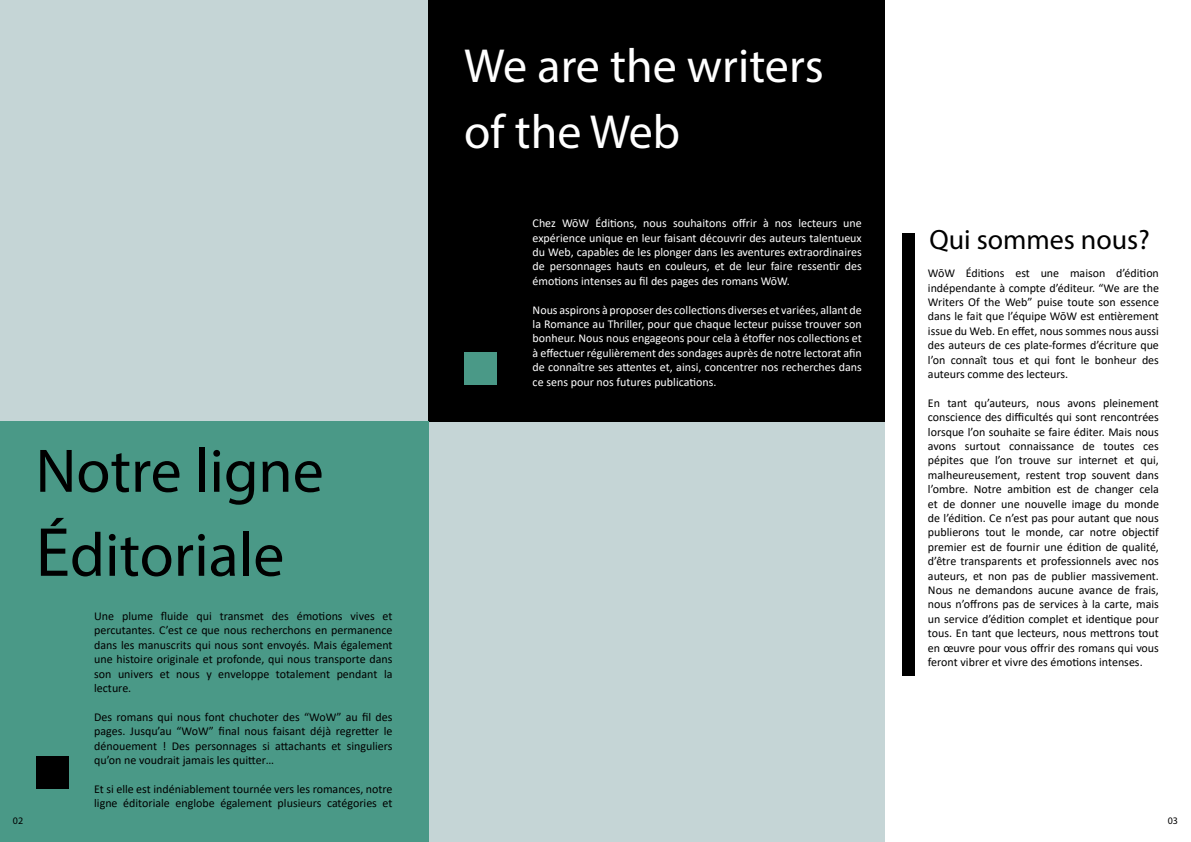
<style>
.page{position:relative;width:1191px;height:842px;background:#fff}
.page>*{position:absolute;margin:0;border:0;box-sizing:border-box;transform-origin:0 0}
.t1{font:62px/84px "Myriad Pro";color:#000}
.t2{font:48px/66px "Myriad Pro";color:#fff}
.t3{font:28px "Myriad Pro";color:#000}
.t4{font:12px/14.4px "Calibri";color:#000;text-align:justify}
.t5{font:12px/14.4px "Calibri";color:#fff;text-align:justify}
.t6{font:10px "Myriad Pro";color:#000}
.s1{font-size:70px}
</style>
<div class="page">
<div style="left:429px;top:421px;width:455px;height:421px;background:#c5d5d6"></div>
<div style="left:0;top:0;width:429px;height:421px;background:#c5d5d6"></div>
<div style="left:429px;top:0;width:455px;height:421px;background:#000"></div>
<div style="left:902px;top:233px;width:13px;height:443px;background:#000"></div>
<div style="left:0;top:421px;width:429px;height:421px;background:#4a9987"></div>
<div style="left:464px;top:352px;width:33px;height:33px;background:#4a9987"></div>
<div style="left:36px;top:756px;width:33px;height:33px;background:#000"></div>
<p class="t6" style="left:13px;top:815px;width:12px">02</p>
<h1 class="t1" style="left:36px;top:431px;width:290px">Notre ligne<br><span class="s1">É</span>ditoriale</h1>
<p class="t4" style="left:94px;top:608px;width:300px">Une plume fluide qui transmet des émotions vives et percutantes. C’est ce que nous recherchons en permanence dans les manuscrits qui nous sont envoyés. Mais également une histoire originale et profonde, qui nous transporte dans son univers et nous y enveloppe totalement pendant la lecture.</p>
<p class="t4" style="left:94px;top:709px;width:300px">Des romans qui nous font chuchoter des “WoW” au fil des pages. Jusqu’au “WoW” final nous faisant déjà regretter le dénouement ! Des personnages si attachants et singuliers qu’on ne voudrait jamais les quitter…</p>
<p class="t4" style="left:94px;top:781px;width:300px">Et si elle est indéniablement tournée vers les romances, notre ligne éditoriale englobe également plusieurs catégories et</p>
<h2 class="t2" style="left:464px;top:34px;width:361px">We are the writers of the Web</h2>
<p class="t5" style="left:532px;top:216px;width:331px">Chez WōW Éditions, nous souhaitons offrir à nos lecteurs une expérience unique en leur faisant découvrir des auteurs talentueux du Web, capables de les plonger dans les aventures extraordinaires de personnages hauts en couleurs, et de leur faire ressentir des émotions intenses au fil des pages des romans WōW.</p>
<p class="t5" style="left:532px;top:302px;width:331px">Nous aspirons à proposer des collections diverses et variées, allant de la Romance au Thriller, pour que chaque lecteur puisse trouver son bonheur. Nous nous engageons pour cela à étoffer nos collections et à effectuer régulièrement des sondages auprès de notre lectorat afin de connaître ses attentes et, ainsi, concentrer nos recherches dans ce sens pour nos futures publications.</p>
<h3 class="t3" style="left:929px;top:226px;width:222px">Qui sommes nous?</h3>
<p class="t4" style="left:928px;top:266px;width:232px">WōW Éditions est une maison d’édition indépendante à compte d’éditeur. “We are the Writers Of the Web” puise toute son essence dans le fait que l’équipe WōW est entièrement issue du Web. En effet, nous sommes nous aussi des auteurs de ces plate-formes d’écriture que l’on connaît tous et qui font le bonheur des auteurs comme des lecteurs.</p>
<p class="t4" style="left:928px;top:395px;width:232px">En tant qu’auteurs, nous avons pleinement conscience des difficultés qui sont rencontrées lorsque l’on souhaite se faire éditer. Mais nous avons surtout connaissance de toutes ces pépites que l’on trouve sur internet et qui, malheureusement, restent trop souvent dans l’ombre. Notre ambition est de changer cela et de donner une nouvelle image du monde de l’édition. Ce n’est pas pour autant que nous publierons tout le monde, car notre objectif premier est de fournir une édition de qualité, d’être transparents et professionnels avec nos auteurs, et non pas de publier massivement.<br>Nous ne demandons aucune avance de frais, nous n’offrons pas de services à la carte, mais un service d’édition complet et identique pour tous. En tant que lecteurs, nous mettrons tout en œuvre pour vous offrir des romans qui vous feront vibrer et vivre des émotions intenses.</p>
<p class="t6" style="left:1167px;top:815px;width:12px">03</p>
</div>
